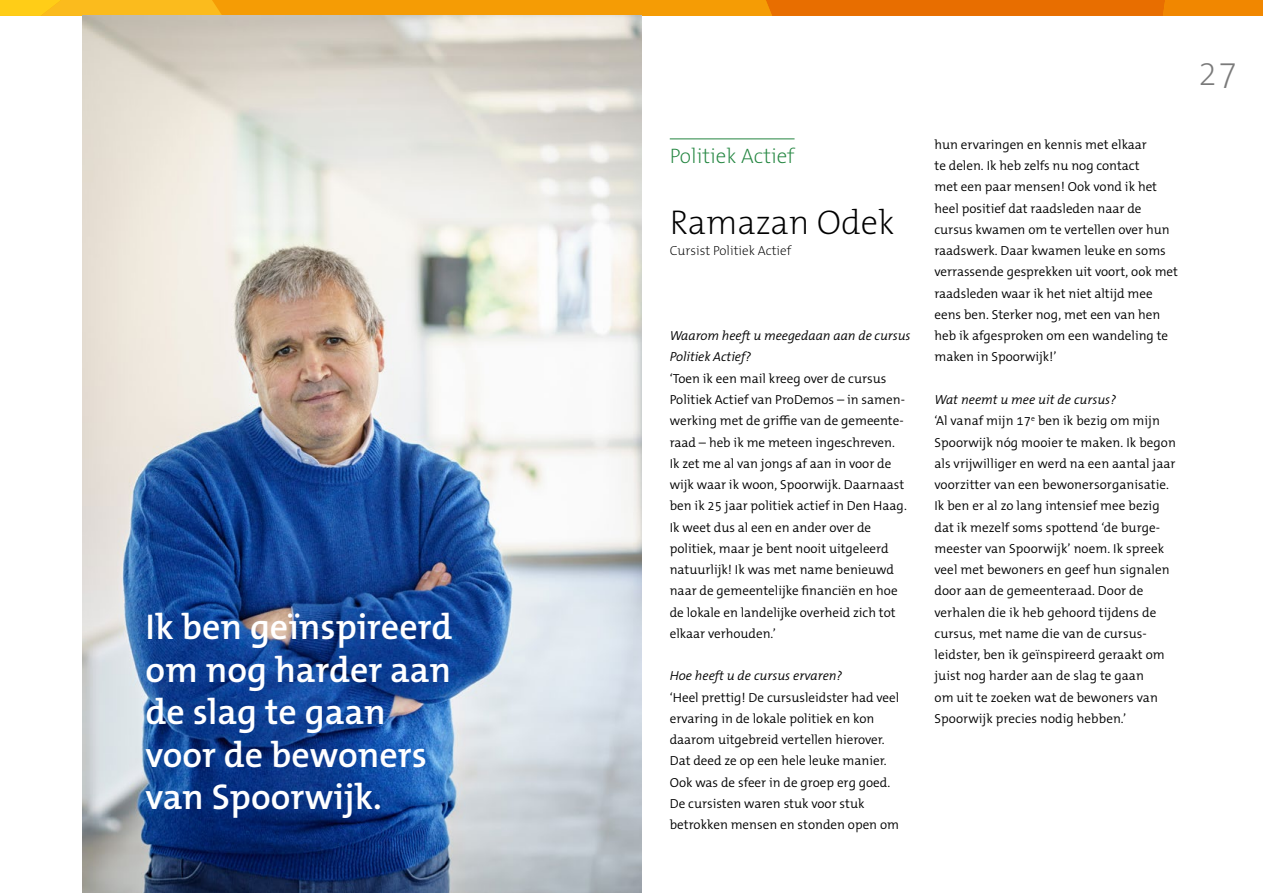
<style>
.page{position:relative;width:1263px;height:893px;background:#fff}
.page>*{position:absolute;margin:0;border:0;box-sizing:border-box;transform-origin:0 0}
.t1{font:600 36px/42.5px "The Mix B W6";color:#fff}
.t2{font:200 36px "The Mix B W2";color:#7a7a7a}
.Kop_interview{font:200 34.5px "The Mix B W2";color:#000}
.Chapeau_interview{font:200 21px "The Mix B W2";color:#248641}
.Broodtekst{font:300 13.2px/21.3px "The Mix B W4";color:#000}
.Broodtekst_wv{font:italic 300 13.2px "The Mix B W4";color:#000}
.Broodtekst-2{font:italic 300 13.2px/21.3px "The Mix B W4";letter-spacing:-.005em;color:#000}
.Broodtekst-3{font:200 13.2px "The Mix B W2";color:#000}
</style>
<div class="page">
<svg style="left:0;top:0;width:1263px;height:16px;background:#f0930b"></svg>
<img style="left:83px;top:16px;width:558px;height:877px">
<hr style="left:670px;top:139px;width:124px;height:1px;background:#248641">
<p class="t1" style="left:146px;top:606px;width:308px">Ik ben geïnspireerd om nog harder aan de slag te gaan voor de bewoners van Spoorwijk.</p>
<p class="Chapeau_interview" style="left:670px;top:142px;width:126px">Politiek Actief</p>
<h2 class="Kop_interview" style="left:670px;top:200px;width:226px">Ramazan Odek</h2>
<p class="Broodtekst-3" style="left:670px;top:242px;width:123px">Cursist Politiek Actief</p>
<p class="Broodtekst-2" style="left:670px;top:325px;width:242px">Waarom heeft u meegedaan aan de cursus<br>Politiek Actief?</p>
<p class="Broodtekst" style="left:670px;top:368px;width:239px">‘Toen ik een mail kreeg over de cursus Politiek Actief van ProDemos – in samen&shy;werking met de griffie van de gemeente&shy;raad – heb ik me meteen ingeschreven.<br>Ik zet me al van jongs af aan in voor de wijk waar ik woon, Spoorwijk. Daarnaast ben ik 25 jaar politiek actief in Den Haag.<br>Ik weet dus al een en ander over de politiek, maar je bent nooit uitgeleerd natuurlijk! Ik was met name benieuwd naar de gemeentelijke financiën en hoe de lokale en landelijke overheid zich tot elkaar verhouden.’</p>
<p class="Broodtekst_wv" style="left:670px;top:668px;width:174px">Hoe heeft u de cursus ervaren?</p>
<p class="Broodtekst" style="left:670px;top:687px;width:231px">‘Heel prettig! De cursusleidster had veel ervaring in de lokale politiek en kon daarom uitgebreid vertellen hierover.<br>Dat deed ze op een hele leuke manier.<br>Ook was de sfeer in de groep erg goed.<br>De cursisten waren stuk voor stuk betrokken mensen en stonden open om</p>
<p class="Broodtekst" style="left:934px;top:134px;width:245px">hun ervaringen en kennis met elkaar<br>te delen. Ik heb zelfs nu nog contact<br>met een paar mensen! Ook vond ik het heel positief dat raadsleden naar de cursus kwamen om te vertellen over hun raadswerk. Daar kwamen leuke en soms verrassende gesprekken uit voort, ook met raadsleden waar ik het niet altijd mee eens ben. Sterker nog, met een van hen heb ik afgesproken om een wandeling te maken in Spoorwijk!’</p>
<p class="Broodtekst_wv" style="left:934px;top:392px;width:183px">Wat neemt u mee uit de cursus?</p>
<p class="Broodtekst" style="left:934px;top:410px;width:243px">‘Al vanaf mijn 17<sup>e</sup> ben ik bezig om mijn Spoorwijk nóg mooier te maken. Ik begon als vrijwilliger en werd na een aantal jaar voorzitter van een bewonersorganisatie.<br>Ik ben er al zo lang intensief mee bezig dat ik mezelf soms spottend ‘de burge&shy;meester van Spoorwijk’ noem. Ik spreek veel met bewoners en geef hun signalen door aan de gemeenteraad. Door de verhalen die ik heb gehoord tijdens de cursus, met name die van de cursus&shy;leidster, ben ik geïnspireerd geraakt om juist nog harder aan de slag te gaan<br>om uit te zoeken wat de bewoners van Spoorwijk precies nodig hebben.’</p>
<h1 class="t2" style="left:1198px;top:50px;width:41px">27</h1>
</div>
